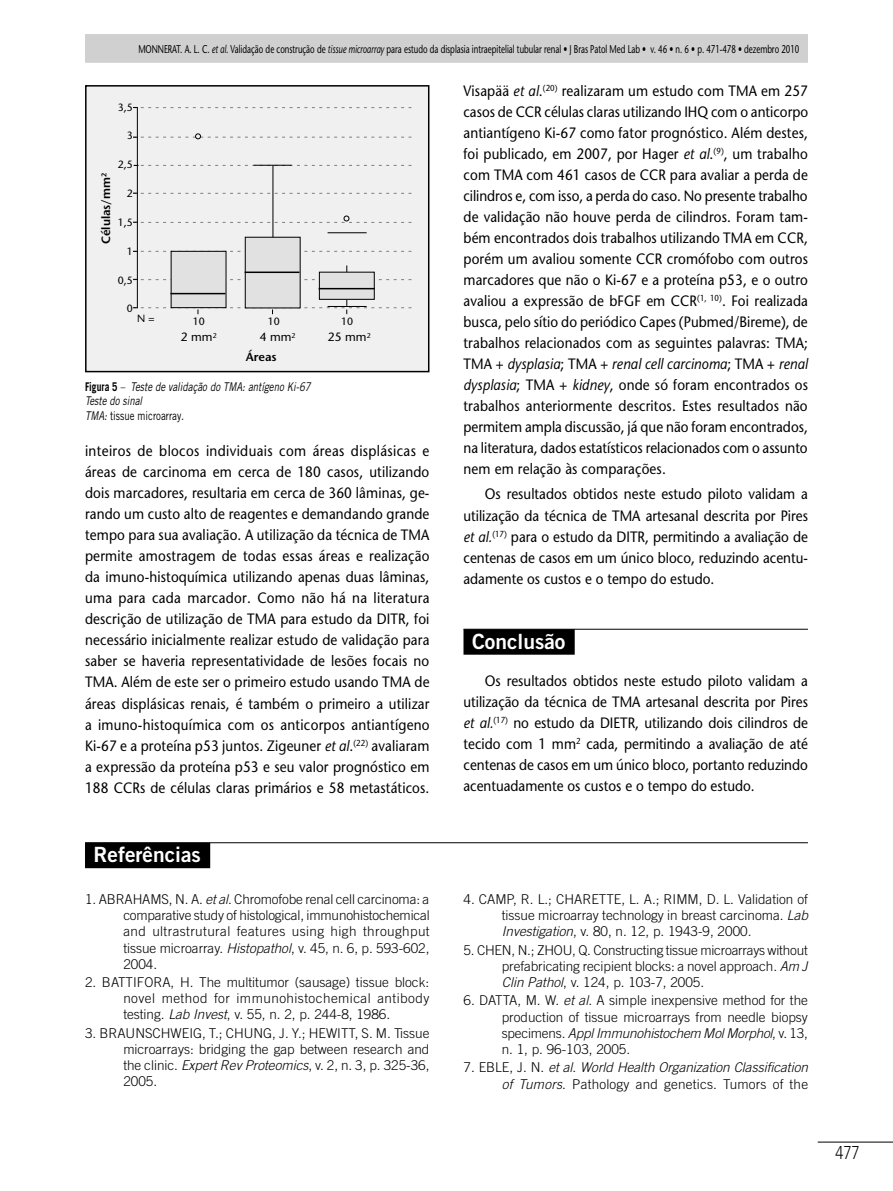
<style>
.page{position:relative;width:893px;height:1191px;background:#fff}
.page>*{position:absolute;margin:0;border:0;box-sizing:border-box;transform-origin:0 0}
.t1{font:21px "Trade Gothic LT Std Bd 2";color:#fff}
.t2{font:300 18px "Trade Gothic LT Std";color:#000;scale:.8 1}
.t3{font:500 15px/21px "Stone Sans Std";color:#000;text-align:justify;scale:.9 1}
.t4{font:300 13.5px/16.2px "Trade Gothic LT Std";color:#000;text-align:justify}
.t5{font:italic 300 13.5px/16.2px "Trade Gothic LT Std";color:#000;text-align:right}
.t6{font:italic 12px/14.4px "Trade Gothic LT Std";color:#000;scale:.8 1}
.t7{font:600 12px "Stone Sans Std";color:#000}
.t8{font:500 12px "Stone Sans Std";color:#000}
.t9{font:500 11.25px "Stone Sans Std";color:#000;scale:.7 1}
.t10{font:500 10.5px "Stone Sans Std";color:#000}
.s1{font-style:italic}
.s2{font-weight:700;font-style:normal}
.s3{font-weight:300}
.s4{font-style:normal}
</style>
<div class="page">
<div style="left:85px;top:34px;width:723px;height:29px;background:#d0d0d0"></div>
<hr style="left:818px;top:1141px;width:75px;height:1px;background:#000">
<div style="left:86px;top:86px;width:343px;height:285px;background:#f0f0f0"></div>
<div style="left:85px;top:85px;width:344px;height:287px;border:2px solid #000"></div>
<hr style="left:463px;top:629px;width:345px;height:1px;background:#000">
<div style="left:463px;top:629px;width:112px;height:25px;background:#000"></div>
<hr style="left:85px;top:842px;width:723px;height:1px;background:#000">
<div style="left:85px;top:842px;width:125px;height:26px;background:#000"></div>
<div style="left:171px;top:251px;width:55px;height:57px;background:#e1e1e1"></div>
<div style="left:245px;top:237px;width:55px;height:71px;background:#e1e1e1"></div>
<div style="left:245px;top:237px;width:55px;height:71px;border:1px solid #000"></div>
<hr style="left:328px;top:306px;width:39px;height:1px;background:#000">
<hr style="left:328px;top:232px;width:39px;height:1px;background:#000">
<hr style="left:273px;top:165px;width:1px;height:72px;background:#000">
<hr style="left:137px;top:107px;width:1px;height:201px;background:#000">
<svg style="left:133px;top:107px;width:278px;height:1px"></svg>
<svg style="left:133px;top:193px;width:278px;height:1px"></svg>
<svg style="left:133px;top:251px;width:278px;height:1px"></svg>
<svg style="left:133px;top:279px;width:278px;height:1px"></svg>
<svg style="left:133px;top:165px;width:278px;height:1px"></svg>
<hr style="left:170px;top:293px;width:55px;height:1px;background:#000">
<hr style="left:245px;top:271px;width:54px;height:2px;background:#000">
<svg style="left:133px;top:307px;width:278px;height:7px"></svg>
<svg style="left:133px;top:133px;width:278px;height:6px"></svg>
<svg style="left:133px;top:216px;width:278px;height:7px"></svg>
<hr style="left:346px;top:265px;width:1px;height:41px;background:#000">
<div style="left:319px;top:272px;width:55px;height:27px;background:#e1e1e1"></div>
<hr style="left:319px;top:288px;width:56px;height:1px;background:#000">
<p class="t9" style="left:138px;top:42px;width:19px">Monnerat</p>
<p class="t9" style="left:180px;top:42px;width:886px">. A. L. C. <span class="s1">et al</span>. Validação de construção de <span class="s1">tissue microarray</span> para estudo da displasia intraepitelial tubular renal • J Bras Patol Med Lab • v. 46 • n. 6 • p. 471-478 • dezembro 2010</p>
<p class="t10" style="left:118px;top:101px;width:17px">3,5</p>
<p class="t10" style="left:127px;top:130px;width:8px">3</p>
<p class="t10" style="left:118px;top:158px;width:17px">2,5</p>
<p class="t10" style="left:127px;top:187px;width:8px">2</p>
<p class="t10" style="left:118px;top:216px;width:17px">1,5</p>
<p class="t10" style="left:127px;top:245px;width:8px">1</p>
<p class="t10" style="left:118px;top:274px;width:17px">0,5</p>
<p class="t10" style="left:127px;top:302px;width:8px">0</p>
<p class="t7" style="left:99px;top:244px;width:73px;rotate:-90deg">Células/mm<sup>2</sup></p>
<p class="t10" style="left:137px;top:312px;width:19px">N =</p>
<p class="t10" style="left:193px;top:315px;width:14px">10</p>
<p class="t10" style="left:268px;top:315px;width:14px">10</p>
<p class="t10" style="left:341px;top:315px;width:14px">10</p>
<p class="t8" style="left:260px;top:330px;width:37px">4 mm<sup>2</sup></p>
<p class="t8" style="left:328px;top:330px;width:44px">25 mm<sup>2</sup></p>
<p class="t7" style="left:246px;top:350px;width:32px">Áreas</p>
<p class="t8" style="left:181px;top:330px;width:37px">2 mm<sup>2</sup></p>
<p class="t6" style="left:85px;top:380px;width:284px"><span class="s2">Figura 5</span> <span class="s3">–</span> Teste de validação do TMA: antígeno Ki-67<br>Teste do sinal<br>TMA: <span class="s4">tissue microarray</span>.</p>
<p class="t3" style="left:85px;top:441px;width:384px">inteiros de blocos individuais com áreas displásicas e áreas de carcinoma em cerca de 180 casos, utilizando dois marcadores, resultaria em cerca de 360 lâminas, ge&shy;rando um custo alto de reagentes e demandando grande tempo para sua avaliação. A utilização da técnica de TMA permite amostragem de todas essas áreas e realização da imuno-histoquímica utilizando apenas duas lâminas, uma para cada marcador. Como não há na literatura descrição de utilização de TMA para estudo da DITR, foi necessário inicialmente realizar estudo de validação para saber se haveria representatividade de lesões focais no TMA. Além de este ser o primeiro estudo usando TMA de áreas displásicas renais, é também o primeiro a utilizar a imuno-histoquímica com os anticorpos antiantígeno Ki-67 e a proteína p53 juntos. Zigeuner <span class="s1">et al</span>.<sup>(22)</sup> avaliaram a expressão da proteína p53 e seu valor prognóstico em 188 CCRs de células claras primários e 58 metastáticos.</p>
<h1 class="t1" style="left:94px;top:841px;width:109px">Referências</h1>
<p class="t4" style="left:123px;top:890px;width:308px;text-indent:-38px">1. ABRAHAMS, N. A. <span class="s1">et al</span>. Chromofobe renal cell carcinoma: a comparative study of histological, immunohistochemical and ultrastrutural features using high throughput tissue microarray. <span class="s1">Histopathol</span>, v. 45, n. 6, p. 593-602, 2004.</p>
<p class="t4" style="left:123px;top:974px;width:307px;text-indent:-38px">2. BATTIFORA, H. The multitumor (sausage) tissue block: novel method for immunohistochemical antibody testing. <span class="s1">Lab Invest</span>, v. 55, n. 2, p. 244-8, 1986.</p>
<p class="t4" style="left:123px;top:1024px;width:308px;text-indent:-38px">3. BRAUNSCHWEIG, T.; CHUNG, J. Y.; HEWITT, S. M. Tissue microarrays: bridging the gap between research and the clinic. <span class="s1">Expert Rev Proteomics</span>, v. 2, n. 3, p. 325-36, 2005.</p>
<p class="t3" style="left:463px;top:80px;width:384px">Visapää <span class="s1">et al</span>.<sup>(20)</sup> realizaram um estudo com TMA em 257 casos de CCR células claras utilizando IHQ com o anticorpo antiantígeno Ki-67 como fator prognóstico. Além destes, foi publicado, em 2007, por Hager <span class="s1">et al</span>.<sup>(9)</sup>, um trabalho com TMA com 461 casos de CCR para avaliar a perda de cilindros e, com isso, a perda do caso. No presente trabalho de validação não houve perda de cilindros. Foram tam&shy;bém encontrados dois trabalhos utilizando TMA em CCR, porém um avaliou somente CCR cromófobo com outros marcadores que não o Ki-67 e a proteína p53, e o outro avaliou a expressão de bFGF em CCR<sup>(1,</sup> <sup>10)</sup>. Foi realizada busca, pelo sítio do periódico Capes (Pubmed/Bireme), de trabalhos relacionados com as seguintes palavras: TMA; TMA + <span class="s1">dysplasia</span>; TMA + <span class="s1">renal cell carcinoma</span>; TMA + <span class="s1">renal dysplasia</span>; TMA + <span class="s1">kidney</span>, onde só foram encontrados os trabalhos anteriormente descritos. Estes resultados não permitem ampla discussão, já que não foram encontrados, na literatura, dados estatísticos relacionados com o assunto nem em relação às comparações.</p>
<p class="t3" style="left:463px;top:484px;width:384px;text-indent:21px">Os resultados obtidos neste estudo piloto validam a utilização da técnica de TMA artesanal descrita por Pires <span class="s1">et al.</span><sup>(17)</sup> para o estudo da DITR, permitindo a avaliação de centenas de casos em um único bloco, reduzindo acentu&shy;adamente os custos e o tempo do estudo.</p>
<h1 class="t1" style="left:472px;top:628px;width:95px">Conclusão</h1>
<p class="t3" style="left:463px;top:670px;width:384px;text-indent:21px">Os resultados obtidos neste estudo piloto validam a utilização da técnica de TMA artesanal descrita por Pires <span class="s1">et al.</span><sup>(17)</sup> no estudo da DIETR, utilizando dois cilindros de tecido com 1 mm<sup>2</sup> cada, permitindo a avaliação de até centenas de casos em um único bloco, portanto reduzindo acentuadamente os custos e o tempo do estudo.</p>
<p class="t4" style="left:502px;top:890px;width:308px;text-indent:-38px">4. CAMP, R. L.; CHARETTE, L. A.; RIMM, D. L. Validation of tissue microarray technology in breast carcinoma. <span class="s1">Lab Investigation</span>, v. 80, n. 12, p. 1943-9, 2000.</p>
<p class="t4" style="left:502px;top:941px;width:308px;text-indent:-38px">5. CHEN, N.; ZHOU, Q. Constructing tissue microarrays without prefabricating recipient blocks: a novel approach. <span class="s1">Am J Clin Pathol</span>, v. 124, p. 103-7, 2005.</p>
<p class="t4" style="left:502px;top:992px;width:308px;text-indent:-38px">6. DATTA, M. W. <span class="s1">et al</span>. A simple inexpensive method for the production of tissue microarrays from needle biopsy specimens. <span class="s1">Appl Immunohistochem Mol Morphol</span>, v. 13, n. 1, p. 96-103, 2005.</p>
<p class="t5" style="left:463px;top:1059px;width:346px"><span class="s4">7. EBLE, J. N.</span> et al<span class="s4">.</span> World Health Organization Classification of Tumors<span class="s4">. Pathology and genetics. Tumors of the</span></p>
<p class="t2" style="left:836px;top:1141px;width:32px">477</p>
</div>
